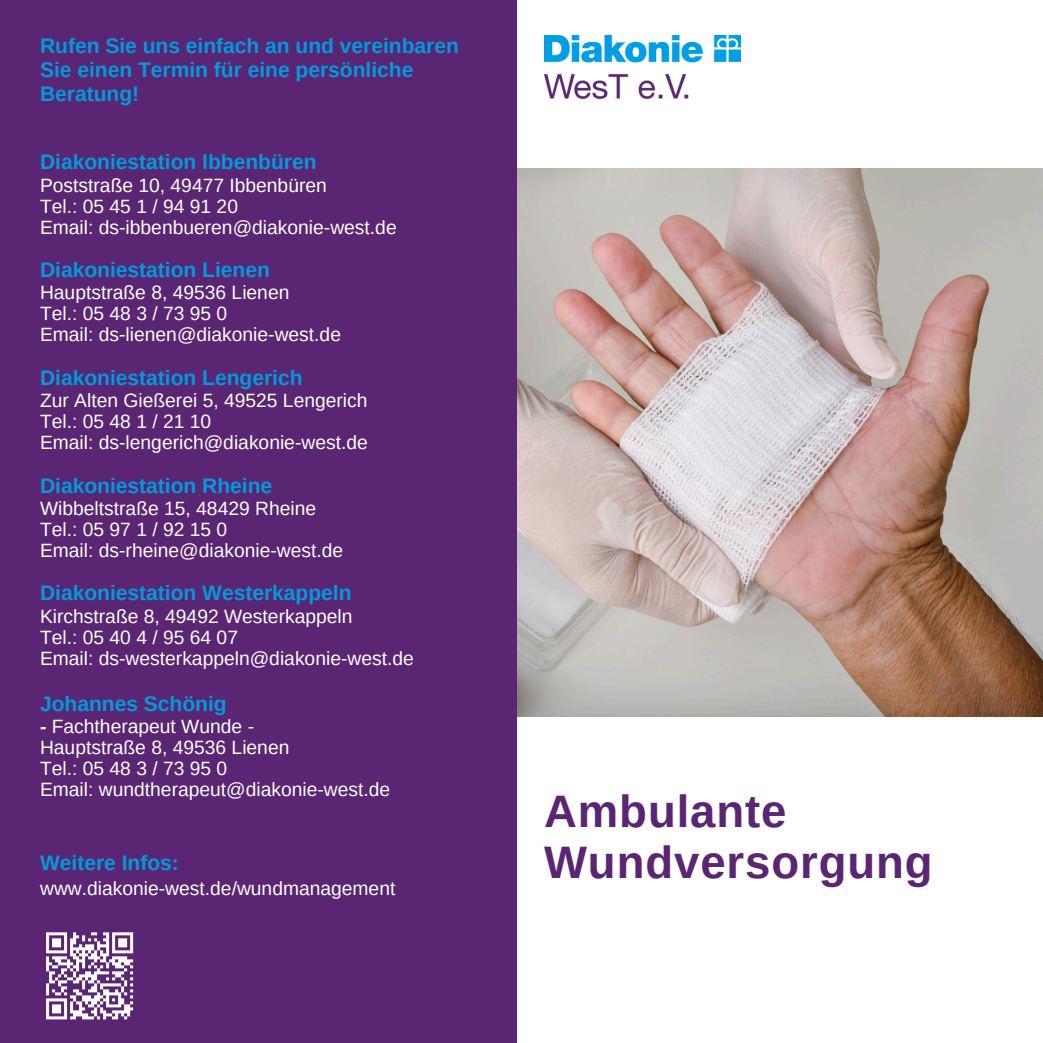
<style>
.page{position:relative;width:1043px;height:1043px;background:#fff}
.page>*{position:absolute;margin:0;border:0;box-sizing:border-box;transform-origin:0 0}
.t1{font:700 45.5px/51.1px "Arimo";letter-spacing:.02em;color:#5a2572}
.t2{font:700 21px/23.6px "Arimo";color:#009bdc}
.t3{font:19.25px "Arimo";color:#fff}
.s1{font-weight:700}
</style>
<div class="page">
<img style="left:516px;top:169px;width:525px;height:547px">
<img style="left:544px;top:36px;width:196px;height:63px">
<div style="left:0;top:0;width:516px;height:1042px;background:#5a2572"></div>
<svg style="left:46px;top:932px;width:88px;height:88px"></svg>
<p class="t2" style="left:40px;top:34px;width:420px">Rufen Sie uns einfach an und vereinbaren<br>Sie einen Termin für eine persönliche<br>Beratung!</p>
<p class="t2" style="left:40px;top:150px;width:278px">Diakoniestation Ibbenbüren</p>
<p class="t3" style="left:40px;top:174px;width:288px">Poststraße 10, 49477 Ibbenbüren</p>
<p class="t3" style="left:40px;top:195px;width:199px">Tel.: 05 45 1 / 94 91 20</p>
<p class="t3" style="left:40px;top:216px;width:358px">Email: ds-ibbenbueren@diakonie-west.de</p>
<p class="t2" style="left:40px;top:258px;width:231px">Diakoniestation Lienen</p>
<p class="t3" style="left:40px;top:282px;width:251px">Hauptstraße 8, 49536 Lienen</p>
<p class="t3" style="left:40px;top:303px;width:189px">Tel.: 05 48 3 / 73 95 0</p>
<p class="t3" style="left:40px;top:324px;width:302px">Email: ds-lienen@diakonie-west.de</p>
<p class="t2" style="left:40px;top:365px;width:264px">Diakoniestation Lengerich</p>
<p class="t3" style="left:40px;top:389px;width:329px">Zur Alten Gießerei 5, 49525 Lengerich</p>
<p class="t3" style="left:40px;top:410px;width:173px">Tel.: 05 48 1 / 21 10</p>
<p class="t3" style="left:40px;top:431px;width:329px">Email: ds-lengerich@diakonie-west.de</p>
<p class="t2" style="left:40px;top:473px;width:233px">Diakoniestation Rheine</p>
<p class="t3" style="left:40px;top:497px;width:277px">Wibbeltstraße 15, 48429 Rheine</p>
<p class="t3" style="left:40px;top:518px;width:189px">Tel.: 05 97 1 / 92 15 0</p>
<p class="t3" style="left:40px;top:539px;width:304px">Email: ds-rheine@diakonie-west.de</p>
<p class="t2" style="left:40px;top:581px;width:313px">Diakoniestation Westerkappeln</p>
<p class="t3" style="left:40px;top:605px;width:314px">Kirchstraße 8, 49492 Westerkappeln</p>
<p class="t3" style="left:40px;top:626px;width:199px">Tel.: 05 40 4 / 95 64 07</p>
<p class="t3" style="left:40px;top:647px;width:375px">Email: ds-westerkappeln@diakonie-west.de</p>
<p class="t2" style="left:40px;top:691px;width:188px">Johannes Schönig</p>
<p class="t3" style="left:40px;top:715px;width:215px"><span class="s1">-</span> Fachtherapeut Wunde -</p>
<p class="t3" style="left:40px;top:736px;width:251px">Hauptstraße 8, 49536 Lienen</p>
<h2 class="t3" style="left:40px;top:757px;width:189px">Tel.: 05 48 3 / 73 95 0</h2>
<p class="t3" style="left:40px;top:778px;width:351px">Email: wundtherapeut@diakonie-west.de</p>
<p class="t2" style="left:40px;top:850px;width:140px">Weitere Infos:</p>
<p class="t3" style="left:40px;top:877px;width:356px">www.diakonie-west.de/wundmanagement</p>
<p class="t1" style="left:544px;top:785px;width:390px">Ambulante<br>Wundversorgung</p>
</div>
